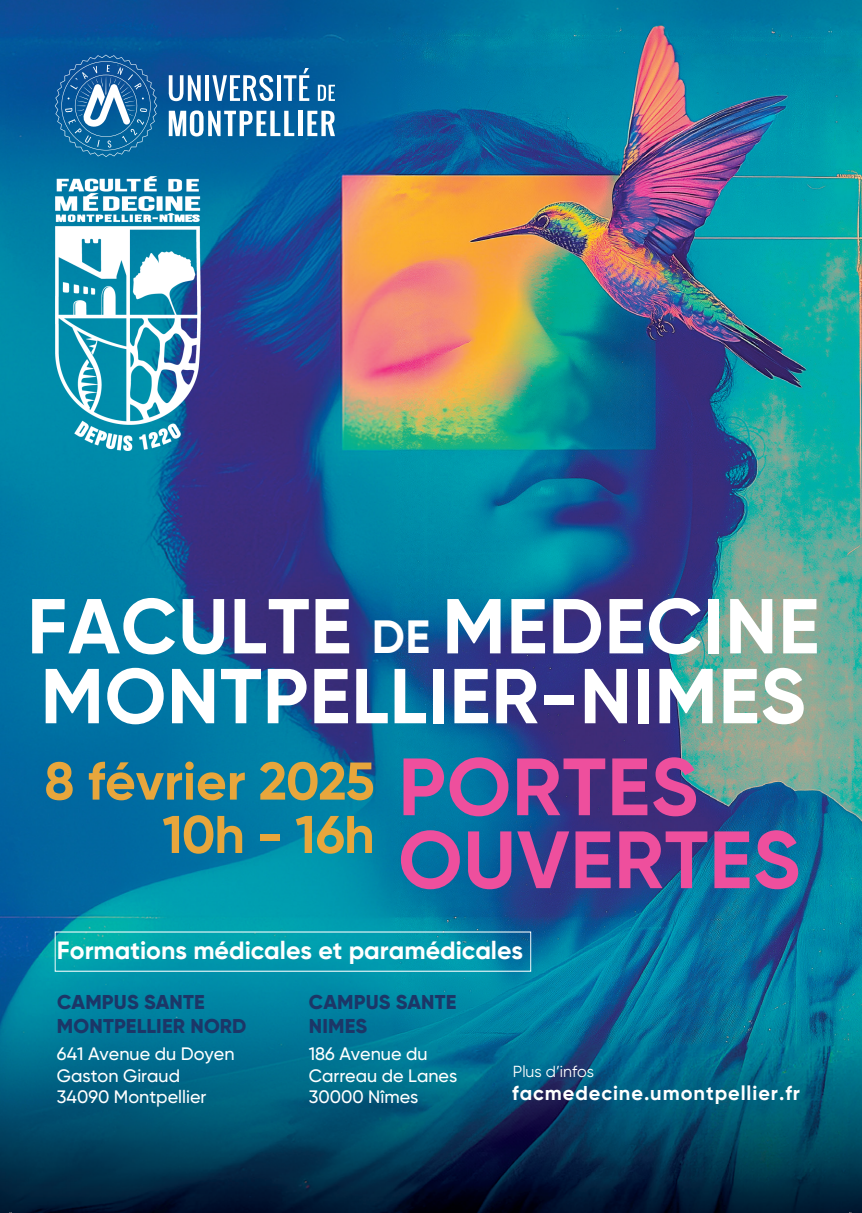
<style>
.page{position:relative;width:862px;height:1213px;background:#fff}
.page>*{position:absolute;margin:0;border:0;box-sizing:border-box;transform-origin:0 0}
.t1{font:700 81px/72.8px "Gilroy";letter-spacing:.01em;color:#ee4f9d}
.t2{font:700 77.6px/69.8px "Gilroy";letter-spacing:.01em;color:#fff}
.t3{font:700 53px "Gilroy";color:#e7a63c}
.t4{font:700 53px "Gilroy";letter-spacing:-.02em;color:#e7a63c}
.t5{font:700 25px "Gilroy";color:#fff}
.t6{font:800 20px/24px "Gilroy";letter-spacing:.01em;color:#1c3667}
.t7{font:700 20px "Gilroy";letter-spacing:.045em;color:#fff}
.t8{font:500 18px/21.6px "Gilroy";color:#fff}
.t9{font:16px "Gilroy";color:#fff}
.s1{font-size:46.6px}
.s2{font-style:inherit}
</style>
<div class="page">
<img style="left:0;top:0;width:861px;height:1212px">
<hr style="left:277px;top:75px;width:4px;height:26px;background:#fff">
<svg style="left:283px;top:68px;width:26px;height:33px"></svg>
<hr style="left:298px;top:111px;width:4px;height:25px;background:#fff">
<svg style="left:307px;top:111px;width:28px;height:25px"></svg>
<svg style="left:318px;top:85px;width:17px;height:16px"></svg>
<svg style="left:212px;top:75px;width:61px;height:26px"></svg>
<svg style="left:169px;top:75px;width:32px;height:26px"></svg>
<hr style="left:205px;top:75px;width:4px;height:26px;background:#fff">
<svg style="left:169px;top:110px;width:125px;height:26px"></svg>
<svg style="left:55px;top:55px;width:102px;height:102px"></svg>
<img style="left:56px;top:177px;width:144px;height:273px">
<h2 class="t2" style="left:27px;top:590px;width:793px">FACULTE <span class="s1">DE</span> MEDECINE<br>MONTPELLIER-NIMES</h2>
<h3 class="t3" style="left:44px;top:747px;width:332px">8 février 2025</h3>
<h3 class="t4" style="left:162px;top:801px;width:214px">10h - 16h</h3>
<h1 class="t1" style="left:398px;top:749px;width:403px">PORTES<br>OUVERTES</h1>
<h3 class="t5" style="left:57px;top:934px;width:467px"><span class="s2">Formation</span>s médicales et paramédicales</h3>
<p class="t6" style="left:57px;top:989px;width:191px">CAMPUS SANTE<br>MONTPELLIER NORD</p>
<p class="t8" style="left:57px;top:1042px;width:179px">641 Avenue du Doyen<br>Gaston Giraud<br>34090 Montpellier</p>
<p class="t6" style="left:309px;top:989px;width:149px">CAMPUS SANTE<br>NIMES</p>
<p class="t8" style="left:309px;top:1042px;width:150px">186 Avenue du<br>Carreau de Lanes<br>30000 Nîmes</p>
<p class="t9" style="left:513px;top:1061px;width:83px">Plus d’infos</p>
<p class="t7" style="left:512px;top:1080px;width:289px"><span class="s2">facmedecine.</span>umontpellier.fr</p>
</div>
